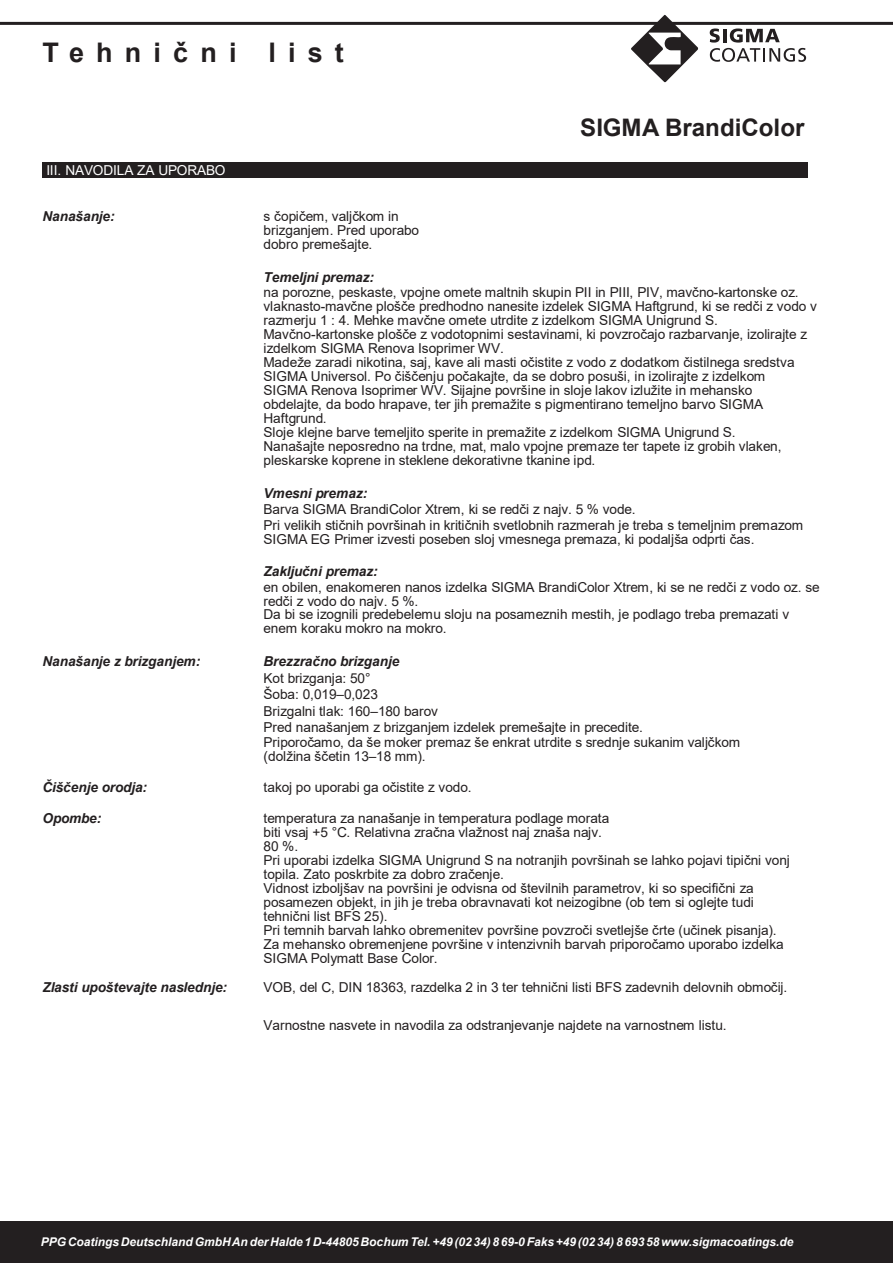
<style>
.page{position:relative;width:893px;height:1263px;background:#fff}
.page>*{position:absolute;margin:0;border:0;box-sizing:border-box;transform-origin:0 0}
.t1{font:700 27px "Arial";letter-spacing:.45em;color:#231f20}
.t2{font:700 26.25px "Arial";letter-spacing:.5em;color:#231f20}
.t3{font:700 24.15px "Arial";color:#231f20}
.t4{font:13.65px/14px "Arial";letter-spacing:-.005em;color:#231f20}
.t5{font:italic 700 13.65px "Arial";letter-spacing:-.005em;color:#231f20}
.t6{font:italic 13.65px "Lucida Sans";color:#fff}
.t7{font:13.65px "Arial";letter-spacing:-.01em;color:#fff}
.t8{font:italic 700 12px "Arial";color:#fff}
</style>
<div class="page">
<div style="left:0;top:1221px;width:893px;height:42px;background:#231f20"></div>
<hr style="left:0;top:22px;width:893px;height:3px;background:#231f20">
<svg style="left:631px;top:15px;width:67px;height:67px"></svg>
<svg style="left:710px;top:29px;width:96px;height:33px"></svg>
<div style="left:42px;top:162px;width:766px;height:16px;background:#231f20"></div>
<h2 class="t2" style="left:42px;top:33px;width:39px">T e</h2>
<h2 class="t2" style="left:123px;top:33px;width:141px">hnični</h2>
<h1 class="t1" style="left:43px;top:33px;width:303px">Tehnični list</h1>
<h3 class="t3" style="left:580px;top:110px;width:226px">SIGMA BrandiColor</h3>
<p class="t7" style="left:46px;top:161px;width:181px">III. NAVODILA ZA UPORABO</p>
<p class="t5" style="left:42px;top:207px;width:74px">Nanašanje:</p>
<p class="t4" style="left:263px;top:209px;width:157px">s čopičem, valjčkom in brizganjem. Pred uporabo dobro premešajte.</p>
<p class="t5" style="left:263px;top:268px;width:112px">Temeljni premaz:</p>
<p class="t4" style="left:263px;top:285px;width:555px">na porozne, peskaste, vpojne omete maltnih skupin PII in PIII, PIV, mavčno-kartonske oz. vlaknasto-mavčne plošče predhodno nanesite izdelek SIGMA Haftgrund, ki se redči z vodo v razmerju 1 : 4. Mehke mavčne omete utrdite z izdelkom SIGMA Unigrund S.<br>Mavčno-kartonske plošče z vodotopnimi sestavinami, ki povzročajo razbarvanje, izolirajte z izdelkom SIGMA Renova Isoprimer WV.<br>Madeže zaradi nikotina, saj, kave ali masti očistite z vodo z dodatkom čistilnega sredstva SIGMA Universol. Po čiščenju počakajte, da se dobro posuši, in izolirajte z izdelkom<br>SIGMA Renova Isoprimer WV. Sijajne površine in sloje lakov izlužite in mehansko<br>obdelajte, da bodo hrapave, ter jih premažite s pigmentirano temeljno barvo SIGMA Haftgrund.<br>Sloje klejne barve temeljito sperite in premažite z izdelkom SIGMA Unigrund S.<br>Nanašajte neposredno na trdne, mat, malo vpojne premaze ter tapete iz grobih vlaken, pleskarske koprene in steklene dekorativne tkanine ipd.</p>
<p class="t5" style="left:263px;top:484px;width:105px">Vmesni premaz:</p>
<p class="t4" style="left:263px;top:502px;width:541px;line-height:14.5px">Barva SIGMA BrandiColor Xtrem, ki se redči z najv. 5 % vode.<br>Pri velikih stičnih površinah in kritičnih svetlobnih razmerah je treba s temeljnim premazom<br>SIGMA EG Primer izvesti poseben sloj vmesnega premaza, ki podaljša odprti čas.</p>
<p class="t5" style="left:263px;top:562px;width:116px">Zaključni premaz:</p>
<p class="t4" style="left:263px;top:580px;width:558px">en obilen, enakomeren nanos izdelka SIGMA BrandiColor Xtrem, ki se ne redči z vodo oz. se redči z vodo do najv. 5 %.<br>Da bi se izognili predebelemu sloju na posameznih mestih, je podlago treba premazati v enem koraku mokro na mokro.</p>
<p class="t5" style="left:42px;top:652px;width:159px">Nanašanje z brizganjem:</p>
<p class="t5" style="left:263px;top:652px;width:137px">Brezzračno brizganje</p>
<p class="t4" style="left:263px;top:669px;width:381px;line-height:16.5px">Kot brizganja: 50°<br>Šoba: 0,019–0,023<br>Brizgalni tlak: 160–180 barov<br>Pred nanašanjem z brizganjem izdelek premešajte in precedite.</p>
<p class="t4" style="left:263px;top:735px;width:478px">Priporočamo, da še moker premaz še enkrat utrdite s srednje sukanim valjčkom (dolžina ščetin 13–18 mm).</p>
<p class="t5" style="left:42px;top:778px;width:106px">Čiščenje orodja:</p>
<p class="t4" style="left:263px;top:780px;width:209px">takoj po uporabi ga očistite z vodo.</p>
<p class="t5" style="left:42px;top:809px;width:60px">Opombe:</p>
<p class="t4" style="left:263px;top:811px;width:528px">temperatura za nanašanje in temperatura podlage morata<br>biti vsaj +5 °C. Relativna zračna vlažnost naj znaša najv.<br>80 %.<br>Pri uporabi izdelka SIGMA Unigrund S na notranjih površinah se lahko pojavi tipični vonj topila. Zato poskrbite za dobro zračenje.<br>Vidnost izboljšav na površini je odvisna od številnih parametrov, ki so specifični za posamezen objekt, in jih je treba obravnavati kot neizogibne (ob tem si oglejte tudi tehnični list BFS 25).<br>Pri temnih barvah lahko obremenitev površine povzroči svetlejše črte (učinek pisanja).<br>Za mehansko obremenjene površine v intenzivnih barvah priporočamo uporabo izdelka SIGMA Polymatt Base Color.</p>
<p class="t5" style="left:42px;top:978px;width:186px">Zlasti upoštevajte naslednje:</p>
<p class="t4" style="left:263px;top:980px;width:525px">VOB, del C, DIN 18363, razdelka 2 in 3 ter tehnični listi BFS zadevnih delovnih območij.</p>
<p class="t4" style="left:263px;top:1018px;width:465px">Varnostne nasvete in navodila za odstranjevanje najdete na varnostnem listu.</p>
<p class="t6" style="left:43px;top:1234px;width:770px">PPG Coatings Deutschland GmbH An der Halde 1 D-44805 Bochum Tel. +49 (02 34) 8 690 Faks +49 (02 34) 8 693 58</p>
<p class="t8" style="left:41px;top:1234px;width:754px">PPG Coatings Deutschland GmbH An der Halde 1 D-44805 Bochum Tel. +49 (02 34) 8 69-0 Faks +49 (02 34) 8 693 58 www.sigmacoatings.de</p>
</div>
